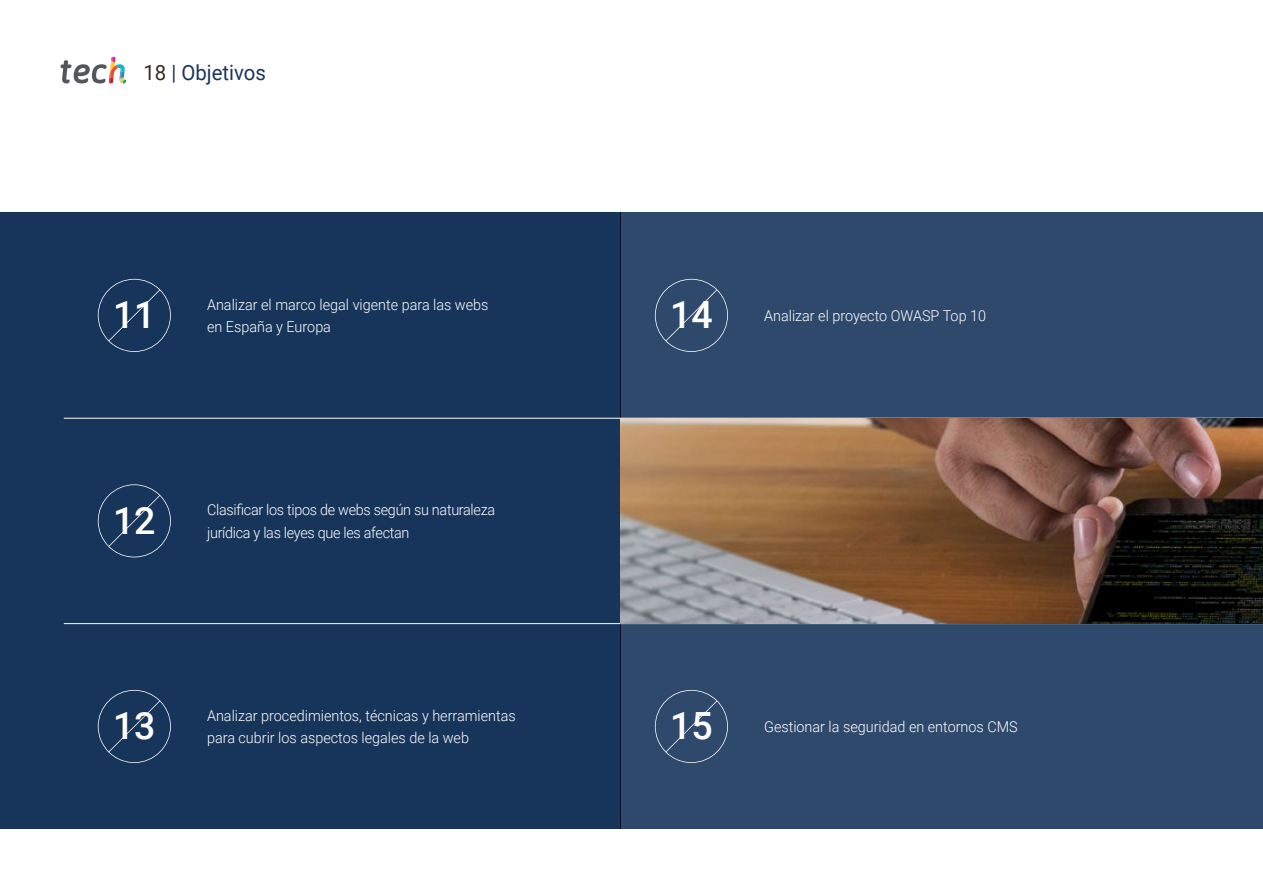
<style>
.page{position:relative;width:1263px;height:893px;background:#fff}
.page>*{position:absolute;margin:0;border:0;box-sizing:border-box;transform-origin:0 0}
.t1{font:500 37.5px "Roboto";color:#fff}
.t2{font:21px "Roboto";color:#1a355c}
.t3{font:300 15px "Roboto";color:#fff;scale:.96 1}
.t4{font:300 15px "Roboto";letter-spacing:-.02em;color:#fff;scale:.96 1}
.s1{color:#312e20}
</style>
<div class="page">
<div style="left:0;top:213px;width:621px;height:616px;background:#17355b"></div>
<div style="left:621px;top:213px;width:642px;height:616px;background:#2e496b"></div>
<hr style="left:64px;top:418px;width:1199px;height:1px;background:#fff">
<hr style="left:64px;top:623px;width:1199px;height:1px;background:#fff">
<svg style="left:61px;top:57px;width:65px;height:27px"></svg>
<img style="left:621px;top:418px;width:642px;height:206px">
<svg style="left:98px;top:690px;width:73px;height:73px"></svg>
<svg style="left:98px;top:484px;width:73px;height:73px"></svg>
<svg style="left:98px;top:279px;width:73px;height:73px"></svg>
<svg style="left:655px;top:279px;width:73px;height:73px"></svg>
<svg style="left:655px;top:690px;width:73px;height:73px"></svg>
<h2 class="t2" style="left:144px;top:57px;width:124px"><span class="s1">18</span> | Objetivos</h2>
<h1 class="t1" style="left:113px;top:288px;width:44px">11</h1>
<p class="t3" style="left:207px;top:294px;width:295px">Analizar el marco legal vigente para las webs</p>
<p class="t3" style="left:207px;top:316px;width:131px">en España y Europa</p>
<h1 class="t1" style="left:113px;top:494px;width:44px">12</h1>
<p class="t4" style="left:207px;top:499px;width:302px">Clasificar los tipos de webs según su naturaleza</p>
<p class="t4" style="left:207px;top:522px;width:212px">jurídica y las leyes que les afectan</p>
<h1 class="t1" style="left:113px;top:699px;width:44px">13</h1>
<p class="t3" style="left:207px;top:705px;width:323px">Analizar procedimientos, técnicas y herramientas</p>
<p class="t3" style="left:207px;top:727px;width:274px">para cubrir los aspectos legales de la web</p>
<h1 class="t1" style="left:670px;top:288px;width:44px">14</h1>
<p class="t3" style="left:764px;top:305px;width:233px">Analizar el proyecto OWASP Top 10</p>
<h1 class="t1" style="left:670px;top:699px;width:44px">15</h1>
<p class="t3" style="left:764px;top:716px;width:266px">Gestionar la seguridad en entornos CMS</p>
</div>
